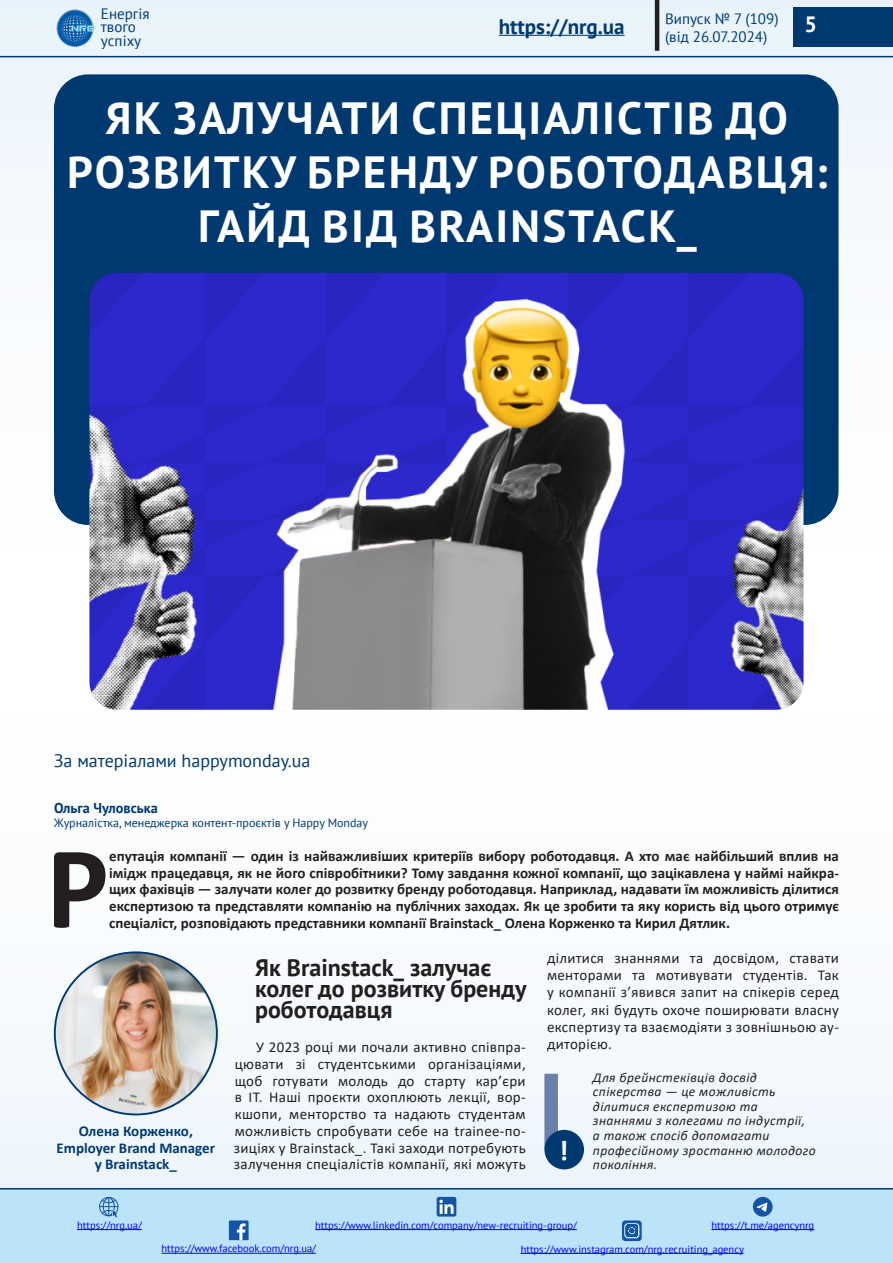
<style>
.page{position:relative;width:893px;height:1263px;background:#fff}
.page>*{position:absolute;margin:0;border:0;box-sizing:border-box;transform-origin:0 0}
.t1{font:700 118.95px "Calibri";color:#231f20}
.t2{font:700 45px/54px "PT Sans";letter-spacing:.05em;color:#fff;text-align:center}
.t3{font:700 28.5px "Calibri";color:#fff}
.t4{font:700 24px/21.3px "PT Sans";color:#231f20}
.t5{font:700 22.05px "PT Sans";color:#fff}
.t6{font:700 21px "PT Sans";color:#003970}
.t7{font:18px "PT Sans";color:#003970}
.t8{font:15px/16.8px "Calibri";letter-spacing:.02em;color:#231f20;text-align:justify}
.t9{font:700 15px/16.5px "Calibri";color:#231f20;text-align:justify}
.t10{font:15px/13.5px "PT Sans";color:#003970}
.t11{font:700 15px/16.5px "Calibri";color:#003970;text-align:center}
.t12{font:700 14.25px "PT Sans";color:#003970}
.t13{font:italic 13.5px/14.7px "Calibri";letter-spacing:.03em;color:#231f20}
.t14{font:12px "PT Sans";color:#003970}
.t15{font:10.5px "PT Sans";color:#00f}
</style>
<div class="page">
<div style="left:0;top:0;width:893px;height:631px;background:linear-gradient(to bottom,#e9f2fa,#fff)"></div>
<div style="left:0;top:632px;width:893px;height:631px;background:#f9fcfe"></div>
<svg style="left:0;top:0;width:1px;height:631px"></svg>
<div style="left:0;top:1189px;width:893px;height:74px;background:#bbe4fa"></div>
<svg style="left:99px;top:1197px;width:20px;height:20px"></svg>
<div style="left:229px;top:1220px;width:20px;height:20px;background:#1354a6"></div>
<svg style="left:237px;top:1223px;width:9px;height:17px"></svg>
<div style="left:437px;top:1197px;width:19px;height:19px;background:#1354a6;border-radius:2px"></div>
<svg style="left:439px;top:1199px;width:15px;height:15px"></svg>
<svg style="left:622px;top:1220px;width:20px;height:21px"></svg>
<div style="left:753px;top:1197px;width:20px;height:19px;background:#1354a6;border-radius:50%"></div>
<svg style="left:757px;top:1203px;width:10px;height:9px"></svg>
<img style="left:54px;top:6px;width:41px;height:42px">
<hr style="left:655px;top:0;width:4px;height:51px;background:#231f20">
<div style="left:793px;top:7px;width:100px;height:40px;background:#003970"></div>
<hr style="left:0;top:56px;width:893px;height:1px;background:#003970">
<hr style="left:0;top:1188px;width:893px;height:1px;background:#003970">
<hr style="left:77px;top:1229px;width:65px;height:1px;background:#00f">
<hr style="left:315px;top:1229px;width:262px;height:1px;background:#00f">
<hr style="left:521px;top:1253px;width:222px;height:1px;background:#00f">
<hr style="left:711px;top:1229px;width:103px;height:1px;background:#00f">
<hr style="left:162px;top:1253px;width:154px;height:1px;background:#00f">
<hr style="left:499px;top:35px;width:126px;height:1px;background:#003970">
<div style="left:54px;top:74px;width:784px;height:451px;background:#003970;border-radius:34px"></div>
<img style="left:89px;top:273px;width:714px;height:437px">
<img style="left:55px;top:952px;width:162px;height:162px;border-radius:81px">
<div style="left:544px;top:1074px;width:14px;height:75px;background:#6980ab"></div>
<div style="left:544px;top:1130px;width:40px;height:39px;background:#003970;border-radius:50%"></div>
<p class="t10" style="left:101px;top:6px;width:50px">Енергія твого успіху</p>
<p class="t10" style="left:665px;top:9px;width:115px;line-height:18px">Випуск № 7 (109) (від 26.07.2024)</p>
<h3 class="t5" style="left:804px;top:10px;width:14px">5</h3>
<h3 class="t6" style="left:499px;top:12px;width:127px">https://nrg.ua</h3>
<p class="t2" style="left:67px;top:90px;width:762px">ЯК ЗАЛУЧАТИ СПЕЦІАЛІСТІВ ДО<br>РОЗВИТКУ БРЕНДУ РОБОТОДАВЦЯ:<br>ГАЙД ВІД BRAINSTACK_</p>
<p class="t7" style="left:54px;top:749px;width:258px">За матеріалами happymonday.ua</p>
<p class="t12" style="left:54px;top:799px;width:105px">Ольга Чуловська</p>
<p class="t14" style="left:54px;top:815px;width:316px">Журналістка, менеджерка контент-проєктів у Happy Monday</p>
<p class="t1" style="left:46px;top:804px;width:65px">Р</p>
<p class="t9" style="left:109px;top:848px;width:731px">епутація компанії — один із найважливіших критеріїв вибору роботодавця. А хто має найбільший вплив на імідж працедавця, як не його співробітники? Тому завдання кожної компанії, що зацікавлена у наймі найкра&shy;щих фахівців — залучати колег до розвитку бренду роботодавця. Наприклад, надавати їм можливість ділитися експертизою та представляти компанію на публічних заходах. Як це зробити та яку користь від цього отримує спеціаліст, розповідають представники компанії Brainstack_ Олена Корженко та Кирил Дятлик.</p>
<p class="t11" style="left:79px;top:1123px;width:116px">Олена Корженко,</p>
<p class="t11" style="left:57px;top:1139px;width:160px">Employer Brand Manager у Brainstack_</p>
<p class="t4" style="left:255px;top:956px;width:273px">Як Brainstack_ залучає колег до розвитку бренду роботодавця</p>
<p class="t8" style="left:234px;top:1038px;width:293px;text-indent:22px">У 2023 році ми почали активно співпра&shy;цювати зі студентськими організаціями, щоб готувати молодь до старту кар’єри в IT. Наші проєкти охоплюють лекції, вор&shy;кшопи, менторство та надають студентам можливість спробувати себе на trainee-по&shy;зиціях у Brainstack_. Такі заходи потребують залучення спеціалістів компанії, які можуть</p>
<p class="t8" style="left:547px;top:949px;width:293px;line-height:17.4px">ділитися знаннями та досвідом, ставати менторами та мотивувати студентів. Так у компанії з’явився запит на спікерів серед колег, які будуть охоче поширювати власну експертизу та взаємодіяти з зовнішньою ау&shy;диторією.</p>
<p class="t13" style="left:593px;top:1069px;width:224px">Для брейнстеківців досвід спікерства — це можливість ділитися експертизою та знаннями з колегами по індустрії,<br>а також спосіб допомагати професійному зростанню молодого покоління.</p>
<p class="t3" style="left:559px;top:1130px;width:11px">!</p>
<p class="t15" style="left:77px;top:1218px;width:66px">https://nrg.ua/</p>
<p class="t15" style="left:315px;top:1218px;width:263px">https://www.linkedin.com/company/new-recruiting-group/</p>
<p class="t15" style="left:521px;top:1242px;width:225px">https://www.instagram.com/nrg.recruiting_agency</p>
<p class="t15" style="left:711px;top:1218px;width:104px">https://t.me/agencynrg</p>
<p class="t15" style="left:162px;top:1242px;width:156px">https://www.facebook.com/nrg.ua/</p>
</div>
